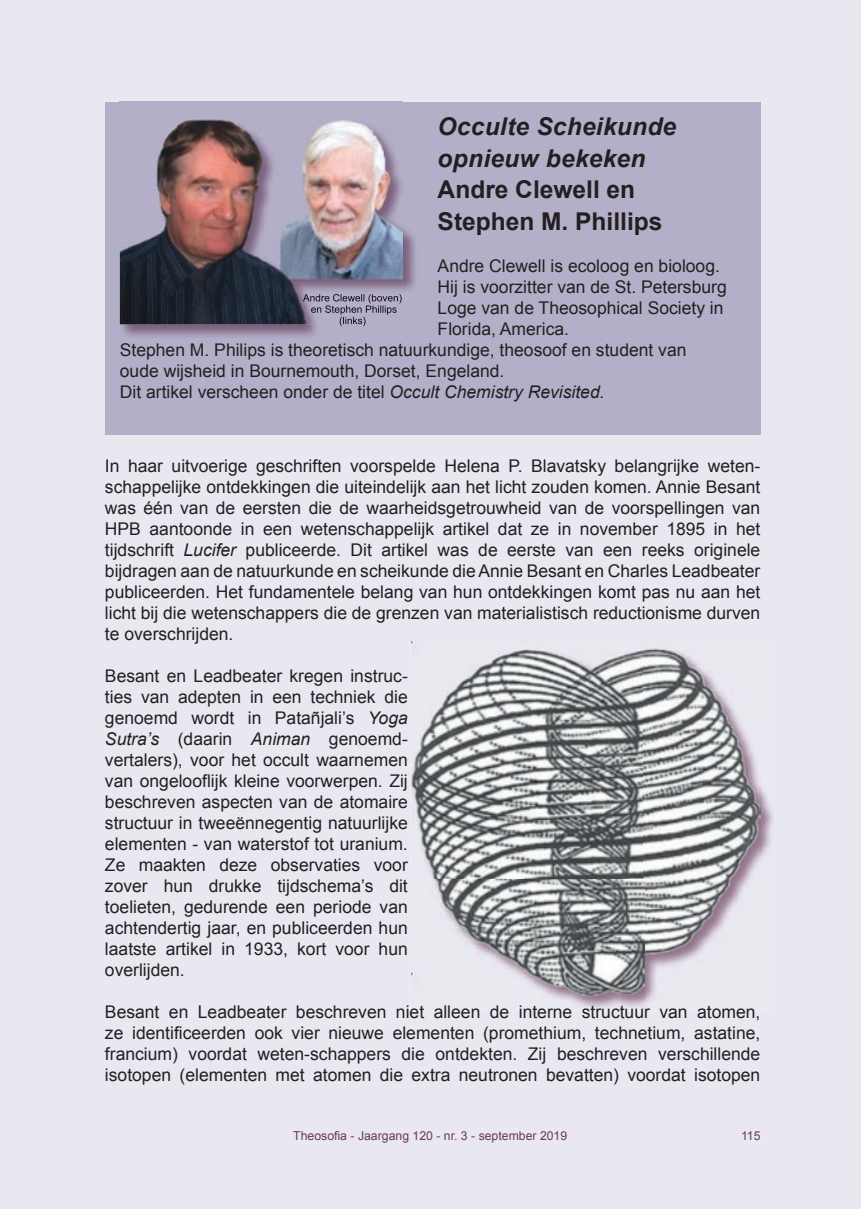
<style>
.page{position:relative;width:861px;height:1209px;background:#fff}
.page>*{position:absolute;margin:0;border:0;box-sizing:border-box;transform-origin:0 0}
.t1{font:italic 700 24.5px/31.5px "Arial";letter-spacing:.01em;color:#231f20}
.t2{font:700 24.5px/31.5px "Arial";color:#231f20}
.t3{font:17.5px/21px "Arial";color:#231f20;text-align:justify}
.t4{font:12.25px "Arial";color:#551248}
.s1{font-style:italic}
</style>
<div class="page">
<div style="left:0;top:0;width:860px;height:1209px;background:#e9e8f0"></div>
<div style="left:235px;top:1131px;width:524px;height:11px;background:#e9e8f0"></div>
<div style="left:105px;top:102px;width:655px;height:332px;background:#b4afc8"></div>
<img style="left:119px;top:229px;width:296px;height:108px">
<img style="left:339px;top:324px;width:26px;height:2px">
<img style="left:120px;top:92px;width:283px;height:232px">
<img style="left:303px;top:294px;width:98px;height:9px">
<img style="left:303px;top:294px;width:57px;height:7px">
<img style="left:308px;top:305px;width:89px;height:10px">
<img style="left:311px;top:305px;width:45px;height:10px">
<img style="left:339px;top:317px;width:26px;height:7px">
<img style="left:410px;top:641px;width:364px;height:369px">
<img style="left:411px;top:638px;width:349px;height:361px">
<h1 class="t1" style="left:437px;top:111px;width:240px">Occulte Scheikunde opnieuw bekeken</h1>
<h1 class="t2" style="left:437px;top:174px;width:226px">Andre Clewell en<br>Stephen M. Phillips</h1>
<p class="t3" style="left:437px;top:255px;width:284px">Andre Clewell is ecoloog en bioloog.</p>
<p class="t3" style="left:437px;top:276px;width:290px">Hij is voorzitter van de St. Petersburg</p>
<p class="t3" style="left:437px;top:297px;width:287px">Loge van de Theosophical Society in</p>
<p class="t3" style="left:437px;top:318px;width:133px">Florida, America.</p>
<p class="t3" style="left:120px;top:339px;width:568px">Stephen M. Philips is theoretisch natuurkundige, theosoof en student van</p>
<p class="t3" style="left:120px;top:360px;width:386px">oude wijsheid in Bournemouth, Dorset, Engeland.</p>
<p class="t3" style="left:120px;top:381px;width:486px">Dit artikel verscheen onder de titel <span class="s1">Occult Chemistry Revisited.</span></p>
<p class="t3" style="left:105px;top:455px;width:656px">In haar uitvoerige geschriften voorspelde Helena P. Blavatsky belangrijke weten&shy;schappelijke ontdekkingen die uiteindelijk aan het licht zouden komen. Annie Besant was één van de eersten die de waarheidsgetrouwheid van de voorspellingen van HPB aantoonde in een wetenschappelijk artikel dat ze in november 1895 in het tijdschrift <span class="s1">Lucifer</span> publiceerde. Dit artikel was de eerste van een reeks originele bijdragen aan de natuurkunde en scheikunde die Annie Besant en Charles Leadbeater publiceerden. Het fundamentele belang van hun ontdekkingen komt pas nu aan het licht bij die wetenschappers die de grenzen van materialistisch reductionisme durven te overschrijden.</p>
<p class="t3" style="left:105px;top:665px;width:304px">Besant en Leadbeater kregen instruc&shy;ties van adepten in een techniek die genoemd wordt in Patañjali’s <span class="s1">Yoga Sutra’s</span> (daarin <span class="s1">Animan</span> genoemd&shy;vertalers), voor het occult waarnemen van ongelooflijk kleine voorwerpen. Zij beschreven aspecten van de atomaire structuur in tweeënnegentig natuurlijke elementen - van waterstof tot uranium.<br>Ze maakten deze observaties voor zover hun drukke tijdschema’s dit toelieten, gedurende een periode van achtendertig jaar, en publiceerden hun laatste artikel in 1933, kort voor hun overlijden.</p>
<p class="t3" style="left:105px;top:1001px;width:656px">Besant en Leadbeater beschreven niet alleen de interne structuur van atomen, ze identificeerden ook vier nieuwe elementen (promethium, technetium, astatine, francium) voordat weten-schappers die ontdekten. Zij beschreven verschillende isotopen (elementen met atomen die extra neutronen bevatten) voordat isotopen</p>
<p class="t4" style="left:293px;top:1128px;width:275px">Theosofia - Jaargang 120 - nr. 3 - september 2019</p>
<p class="t4" style="left:740px;top:1128px;width:21px">115</p>
</div>
